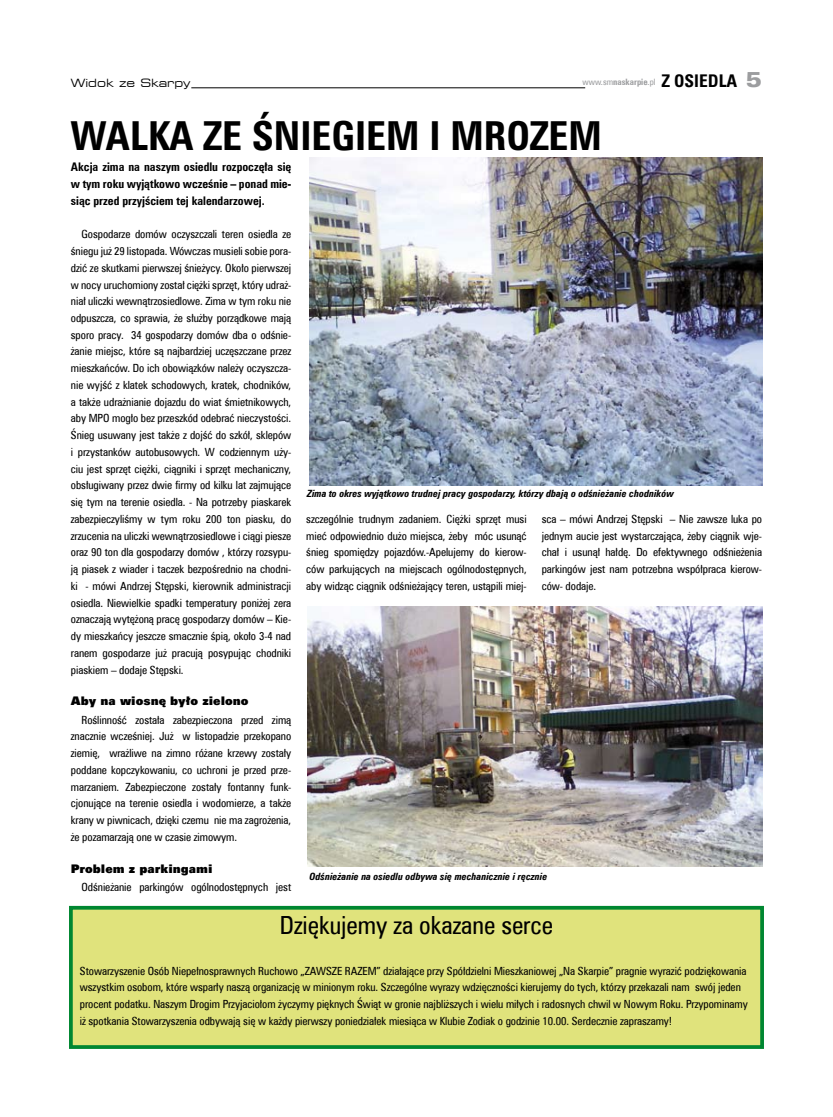
<style>
.page{position:relative;width:833px;height:1117px;background:#fff}
.page>*{position:absolute;margin:0;border:0;box-sizing:border-box;transform-origin:0 0}
.t1{font:700 40px "Zurich Cn EU";color:#000}
.t2{font:25px "Zurich Cn EU";color:#000}
.t3{font:700 17.5px "Zurich Cn EU";color:#000}
.t4{font:700 11.88px/16.8px "Zurich Cn EU";color:#000;text-align:justify}
.t5{font:11.88px "Zurich X Blk EU";color:#000}
.t6{font:11.25px/16.8px "Zurich Cn EU";letter-spacing:-.005em;color:#000;text-align:justify}
.t7{font:expanded 11.25px "Square 721 BT";color:#000}
.t8{font:italic 700 10px "Zurich Cn EU";color:#000}
.t9{font:8.75px "Zurich Cn EU";color:#9c9d9f}
.s1{font-weight:700}
.s2{font-weight:700;font-size:17.5px;color:#000}
.s3{font-family:"Zurich Blk Ex EU";font-weight:400;font-size:21.25px;color:#9c9d9f}
</style>
<div class="page">
<hr style="left:191px;top:88px;width:394px;height:1px;background:#000">
<div style="left:71px;top:907px;width:691px;height:139px;background:#e0e37c"></div>
<div style="left:69px;top:905px;width:695px;height:143px;border:4px solid #008731"></div>
<img style="left:309px;top:157px;width:453px;height:328px">
<img style="left:307px;top:606px;width:455px;height:260px">
<p class="t7" style="left:71px;top:76px;width:121px">Widok ze Skarpy</p>
<p class="t9" style="left:582px;top:76px;width:101px">www.sm<span class="s1">naskarpie</span>.pl <span class="s2">z osie</span></p>
<h3 class="t3" style="left:708px;top:70px;width:56px">dla <span class="s3">5</span></h3>
<h1 class="t1" style="left:71px;top:111px;width:305px">Walka ze śniegiem</h1>
<h1 class="t1" style="left:429px;top:111px;width:101px">i mrozem</h1>
<p class="t4" style="left:71px;top:158px;width:222px">Akcja zima na naszym osiedlu rozpoczęła się w tym roku wyjątkowo wcześnie – ponad mie&shy;siąc przed przyjściem tej kalendarzowej.</p>
<p class="t6" style="left:71px;top:226px;width:222px;text-indent:11px">Gospodarze domów oczyszczali teren osiedla ze śniegu już 29 listopada. Wówczas musieli sobie pora&shy;dzić ze skutkami pierwszej śnieżycy. Około pierwszej w nocy uruchomiony został ciężki sprzęt, który udraż&shy;niał uliczki wewnątrzosiedlowe. Zima w tym roku nie odpuszcza, co sprawia, że służby porządkowe mają sporo pracy. 34 gospodarzy domów dba o odśnie&shy;żanie miejsc, które są najbardziej uczęszczane przez mieszkańców. Do ich obowiązków należy oczyszcza&shy;nie wyjść z klatek schodowych, kratek, chodników, a także udrażnianie dojazdu do wiat śmietnikowych, aby MPO mogło bez przeszkód odebrać nieczystości.<br>Śnieg usuwany jest także z dojść do szkół, sklepów i przystanków autobusowych. W codziennym uży&shy;ciu jest sprzęt ciężki, ciągniki i sprzęt mechaniczny, obsługiwany przez dwie firmy od kilku lat zajmujące się tym na terenie osiedla. - Na potrzeby piaskarek zabezpieczyliśmy w tym roku 200 ton piasku, do zrzucenia na uliczki wewnątrzosiedlowe i ciągi piesze oraz 90 ton dla gospodarzy domów , którzy rozsypu&shy;ją piasek z wiader i taczek bezpośrednio na chodni&shy;ki - mówi Andrzej Stępski, kierownik administracji osiedla. Niewielkie spadki temperatury poniżej zera oznaczają wytężoną pracę gospodarzy domów – Kie&shy;dy mieszkańcy jeszcze smacznie śpią, około 3-4 nad ranem gospodarze już pracują posypując chodniki piaskiem – dodaje Stępski.</p>
<p class="t5" style="left:71px;top:693px;width:179px">Aby na wiosnę było zielono</p>
<p class="t6" style="left:71px;top:711px;width:222px;text-indent:11px">Roślinność została zabezpieczona przed zimą znacznie wcześniej. Już w listopadzie przekopano ziemię, wrażliwe na zimno różane krzewy zostały poddane kopczykowaniu, co uchroni je przed prze&shy;marzaniem. Zabezpieczone zostały fontanny funk&shy;cjonujące na terenie osiedla i wodomierze, a także krany w piwnicach, dzięki czemu nie ma zagrożenia, że pozamarzają one w czasie zimowym.</p>
<p class="t5" style="left:71px;top:860px;width:143px">Problem z parkingami</p>
<p class="t6" style="left:81px;top:878px;width:211px">Odśnieżanie parkingów ogólnodostępnych jest</p>
<p class="t8" style="left:307px;top:487px;width:368px">Zima to okres wyjątkowo trudnej pracy gospodarzy, którzy dbają o odśnieżanie chodników</p>
<p class="t6" style="left:306px;top:510px;width:222px">szczególnie trudnym zadaniem. Ciężki sprzęt musi mieć odpowiednio dużo miejsca, żeby móc usunąć śnieg spomiędzy pojazdów.-Apelujemy do kierow&shy;ców parkujących na miejscach ogólnodostępnych, aby widząc ciągnik odśnieżający teren, ustąpili miej-</p>
<p class="t6" style="left:541px;top:510px;width:222px">sca – mówi Andrzej Stępski – Nie zawsze luka po jednym aucie jest wystarczająca, żeby ciągnik wje&shy;chał i usunął hałdę. Do efektywnego odśnieżenia parkingów jest nam potrzebna współpraca kierow&shy;ców- dodaje.</p>
<p class="t8" style="left:309px;top:869px;width:239px">Odśnieżanie na osiedlu odbywa się mechanicznie i ręcznie</p>
<h2 class="t2" style="left:280px;top:909px;width:275px">Dziękujemy za okazane serce</h2>
<p class="t6" style="left:80px;top:962px;width:669px;text-align:left">Stowarzyszenie Osób Niepełnosprawnych Ruchowo „ZAWSZE RAZEM” działające przy Spółdzielni Mieszkaniowej „Na Skarpie” pragnie wyrazić podziękowania wszystkim osobom, które wsparły naszą organizację w minionym roku. Szczególne wyrazy wdzięczności kierujemy do tych, którzy przekazali nam swój jeden procent podatku. Naszym Drogim Przyjaciołom życzymy pięknych Świąt w gronie najbliższych i wielu miłych i radosnych chwil w Nowym Roku. Przypominamy iż spotkania Stowarzyszenia odbywają się w każdy pierwszy poniedziałek miesiąca w Klubie Zodiak o godzinie 10.00. Serdecznie zapraszamy!</p>
</div>
